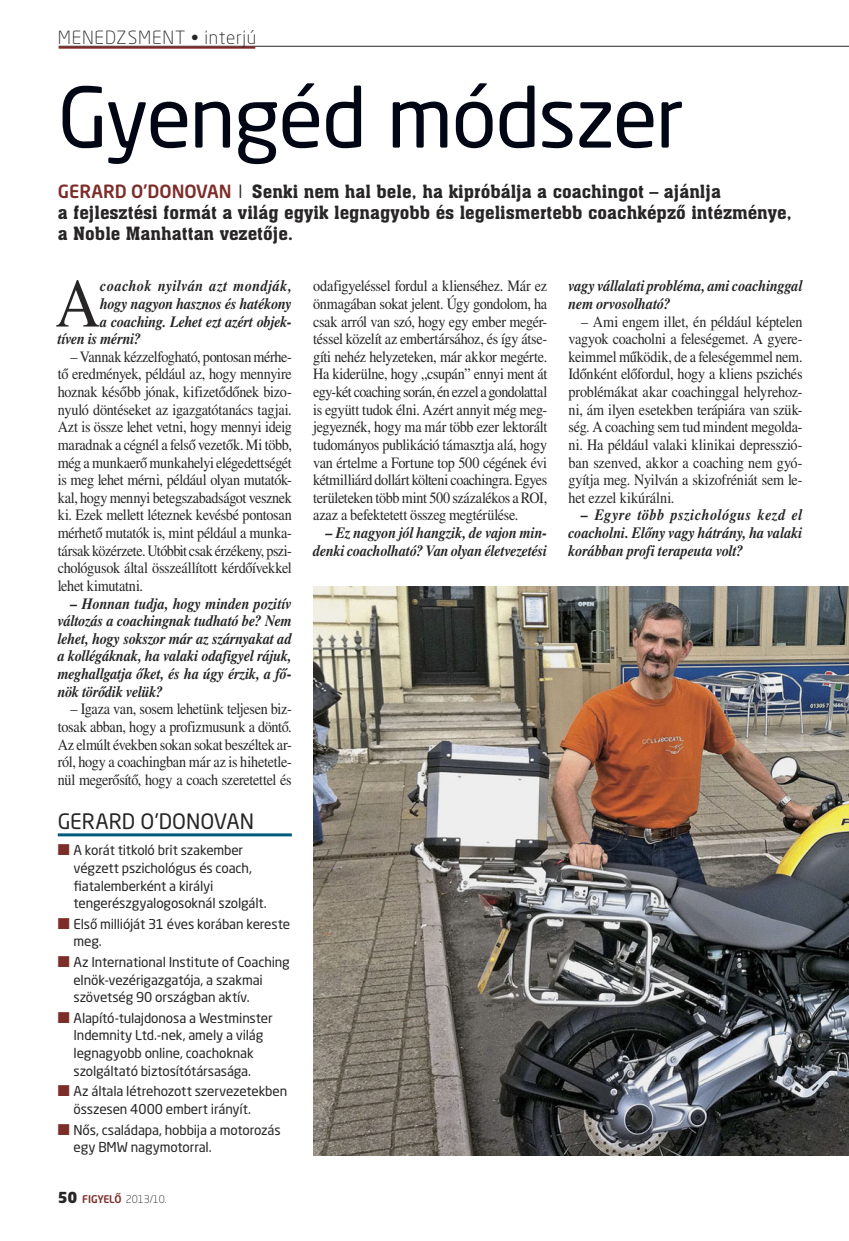
<style>
.page{position:relative;width:849px;height:1241px;background:#fff}
.page>*{position:absolute;margin:0;border:0;box-sizing:border-box;transform-origin:0 0}
.t1{font:82.5px "Neo Sans Std";letter-spacing:-.02em;color:#000613}
.t2{font:69px "Times QS";color:#272525;scale:.9 1}
.t3{font:21px "Neo Sans Std";color:#272525}
.t4{font:18px/21px "Aachen PFL";color:#272525}
.t5{font:300 18px "Neo Sans Std";letter-spacing:.045em;color:#272525}
.t6{font:15.75px/17.5px "Times QS";letter-spacing:-.02em;color:#272525;text-align:justify;scale:.9 1}
.t7{font:italic 700 15.75px/17.5px "Times QS";letter-spacing:-.01em;color:#272525;text-align:justify;scale:.9 1}
.t8{font:italic 700 15.75px "Times QS";letter-spacing:.035em;color:#272525;scale:.9 1}
.t9{font:13.5px/17.7px "Neo Sans Std";letter-spacing:-.01em;color:#272525}
.t10{font:300 10.5px "Neo Sans Std";letter-spacing:-.01em;color:#272525}
.s1{font-family:"Neo Sans Std";font-weight:500;color:#7d2d29}
.s2{color:#7d2d29}
.s3{font-weight:900;font-size:15px}
.s4{font-weight:500;color:#7d2d29}
</style>
<div class="page">
<hr style="left:59px;top:46px;width:789px;height:1px;background:#272525">
<hr style="left:58px;top:833px;width:234px;height:3px;background:#005a7b">
<img style="left:313px;top:586px;width:535px;height:569px">
<hr style="left:59px;top:46px;width:196px;height:3px;background:#7d2d29">
<p class="t5" style="left:58px;top:31px;width:200px">MENEDZSMENT • interjú</p>
<h1 class="t1" style="left:58px;top:86px;width:627px">Gyengéd módszer</h1>
<p class="t4" style="left:58px;top:183px;width:735px"><span class="s1">GERARD O’DONOVAN</span> ❘ Senki nem hal bele, ha kipróbálja a coachingot – ajánlja<br>a fejlesztési formát a világ egyik legnagyobb és legelismertebb coachképző intézménye, a Noble Manhattan vezetője.</p>
<h2 class="t2" style="left:55px;top:279px;width:51px">A</h2>
<p class="t8" style="left:100px;top:280px;width:214px">coachok nyilván azt mondják,</p>
<p class="t7" style="left:100px;top:296px;width:214px">hogy nagyon hasznos és hatékony</p>
<p class="t7" style="left:100px;top:314px;width:214px">a coaching. Lehet ezt azért objek-</p>
<p class="t7" style="left:58px;top:331px;width:94px">tíven is mérni?</p>
<p class="t6" style="left:58px;top:349px;width:261px;text-indent:13px">– Vannak kézzelfogható, pontosan mérhe&shy;tő eredmények, például az, hogy mennyire hoznak később jónak, kifizetődőnek bizo&shy;nyuló döntéseket az igazgatótanács tagjai.<br>Azt is össze lehet vetni, hogy mennyi ideig maradnak a cégnél a felső vezetők. Mi több, még a munkaerő munkahelyi elégedettségét is meg lehet mérni, például olyan mutatók&shy;kal, hogy mennyi betegszabadságot vesznek ki. Ezek mellett léteznek kevésbé pontosan mérhető mutatók is, mint például a munka&shy;társak közérzete. Utóbbit csak érzékeny, pszi&shy;chológusok által összeállított kérdőívekkel lehet kimutatni.</p>
<p class="t7" style="left:58px;top:596px;width:261px;text-indent:13px">– Honnan tudja, hogy minden pozitív változás a coachingnak tudható be? Nem lehet, hogy sokszor már az szárnyakat ad a kollégáknak, ha valaki odafigyel rájuk, meghallgatja őket, és ha úgy érzik, a fő&shy;nök törődik velük?</p>
<p class="t6" style="left:58px;top:702px;width:261px;text-indent:13px">– Igaza van, sosem lehetünk teljesen biz&shy;tosak abban, hogy a profizmusunk a döntő.<br>Az elmúlt években sokan sokat beszéltek ar&shy;ról, hogy a coachingban már az is hihetetle&shy;nül megerősítő, hogy a coach szeretettel és</p>
<h3 class="t3" style="left:58px;top:813px;width:198px">GERARD O'DONOVAN</h3>
<p class="t9" style="left:73px;top:843px;width:195px;text-indent:-16px"><span class="s2">■</span> A korát titkoló brit szakember végzett pszichológus és coach, fiatalemberként a királyi tengerészgyalogosoknál szolgált.</p>
<p class="t9" style="left:73px;top:916px;width:218px;text-indent:-16px"><span class="s2">■</span> Első millióját 31 éves korában kereste meg.</p>
<p class="t9" style="left:73px;top:954px;width:217px;text-indent:-16px"><span class="s2">■</span> Az International Institute of Coaching elnök-vezérigazgatója, a szakmai szövetség 90 országban aktív.</p>
<p class="t9" style="left:58px;top:1010px;width:216px;text-align:center"><span class="s2">■</span> Alapító-tulajdonosa a Westminster Indemnity Ltd.-nek, amely a világ legnagyobb online, coachoknak szolgáltató biztosítótársasága.</p>
<p class="t9" style="left:73px;top:1084px;width:215px;text-indent:-16px"><span class="s2">■</span> Az általa létrehozott szervezetekben összesen 4000 embert irányít.</p>
<p class="t9" style="left:73px;top:1122px;width:208px;text-indent:-16px"><span class="s2">■</span> Nős, családapa, hobbija a motorozás egy BMW nagymotorral.</p>
<p class="t10" style="left:58px;top:1195px;width:110px"><span class="s3">50</span> <span class="s4">FIGYELŐ</span> 2013/10.</p>
<p class="t6" style="left:313px;top:279px;width:261px">odafigyeléssel fordul a klienséhez. Már ez önmagában sokat jelent. Úgy gondolom, ha csak arról van szó, hogy egy ember megér&shy;téssel közelít az embertársához, és így átse&shy;gíti nehéz helyzeteken, már akkor megérte.<br>Ha kiderülne, hogy „csupán” ennyi ment át egy-két coaching során, én ezzel a gondolattal is együtt tudok élni. Azért annyit még meg&shy;jegyeznék, hogy ma már több ezer lektorált tudományos publikáció támasztja alá, hogy van értelme a Fortune top 500 cégének évi kétmilliárd dollárt költeni coachingra. Egyes területeken több mint 500 százalékos a ROI, azaz a befektetett összeg megtérülése.</p>
<p class="t7" style="left:313px;top:525px;width:261px;text-align:right">– Ez nagyon jól hangzik, de vajon min&shy;denki coacholható? Van olyan életvezetési</p>
<p class="t7" style="left:568px;top:278px;width:261px">vagy vállalati probléma, ami coachinggal nem orvosolható?</p>
<p class="t6" style="left:568px;top:314px;width:261px;text-indent:13px">– Ami engem illet, én például képtelen vagyok coacholni a feleségemet. A gyere&shy;keimmel működik, de a feleségemmel nem.<br>Időnként előfordul, hogy a kliens pszichés problémákat akar coachinggal helyrehoz&shy;ni, ám ilyen esetekben terápiára van szük&shy;ség. A coaching sem tud mindent megolda&shy;ni. Ha például valaki klinikai depresszió&shy;ban szenved, akkor a coaching nem gyó&shy;gyítja meg. Nyilván a skizofréniát sem le&shy;het ezzel kikúrálni.</p>
<p class="t7" style="left:568px;top:508px;width:261px;text-indent:13px">– Egyre több pszichológus kezd el coacholni. Előny vagy hátrány, ha valaki korábban profi terapeuta volt?</p>
</div>
